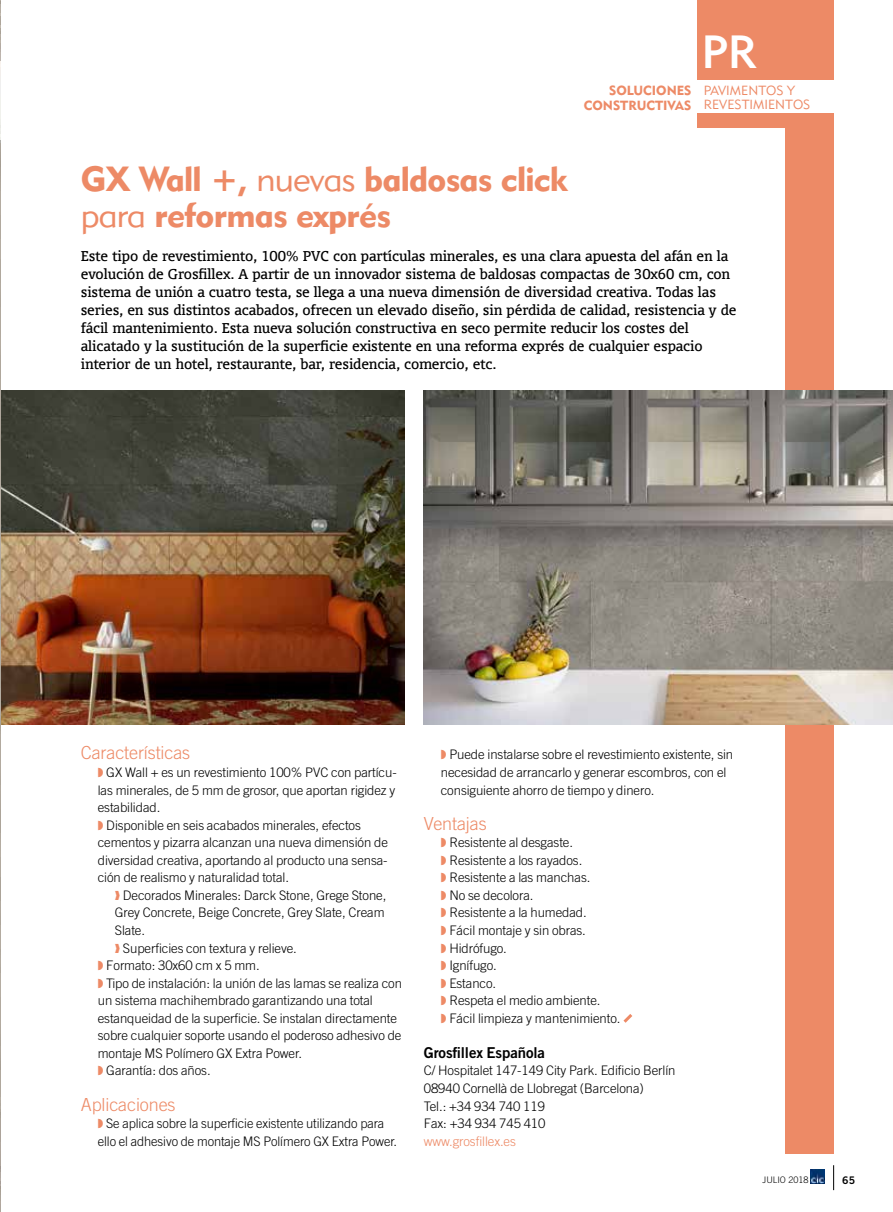
<style>
.page{position:relative;width:893px;height:1212px;background:#fff}
.page>*{position:absolute;margin:0;border:0;box-sizing:border-box;transform-origin:0 0}
.t1{font:46.05px "Geometric 415 BT Medium A";color:#fff}
.t2{font:34.5px/36px "Geometric 415 BT Black A";letter-spacing:-.02em;color:#ed8a66}
.t3{font:300 18px "Trade Gothic";letter-spacing:-.005em;color:#ed8a66}
.t4{font:15px "Trade Gothic Bold Two";letter-spacing:-.005em;color:#000}
.t5{font:13.5px/18px "Union";letter-spacing:-.005em;color:#000}
.t6{font:300 13.2px/17.5px "Trade Gothic";letter-spacing:-.005em;color:#000}
.t7{font:300 13.2px "Trade Gothic";letter-spacing:-.005em;color:#ed8a66}
.t8{font:13.05px/14.2px "Geometric 415 BT Lite A";color:#ed8a66}
.t9{font:13.05px/14.2px "Geometric 415 BT Black A";color:#ed8a66;text-align:right}
.t10{font:10.5px "Trade Gothic Bold Two";color:#000}
.t11{font:300 9px "Trade Gothic";color:#000}
.s1{font-family:"Geometric 415 BT Lite A"}
.s2{color:#ed8a66}
</style>
<div class="page">
<svg style="left:833px;top:1165px;width:1px;height:25px"></svg>
<img style="left:810px;top:1170px;width:14px;height:13px">
<div style="left:785px;top:0;width:48px;height:1153px;background:#ed8a66"></div>
<div style="left:697px;top:0;width:136px;height:128px;background:#ed8a66"></div>
<div style="left:695px;top:80px;width:141px;height:33px;background:#fff"></div>
<svg style="left:623px;top:1014px;width:10px;height:9px"></svg>
<img style="left:424px;top:391px;width:469px;height:333px">
<img style="left:1px;top:391px;width:404px;height:333px">
<img style="left:0;top:0;width:1px;height:1186px">
<svg style="left:0;top:1186px;width:1px;height:26px"></svg>
<p class="t9" style="left:584px;top:84px;width:109px">SOLUCIONES<br>CONSTRUCTIVAS</p>
<h1 class="t1" style="left:702px;top:24px;width:57px">PR</h1>
<p class="t8" style="left:704px;top:83px;width:108px">PAVIMENTOS Y<br>REVESTIMIENTOS</p>
<h2 class="t2" style="left:81px;top:160px;width:488px">GX Wall +, <span class="s1">nuevas</span> baldosas click <span class="s1">para</span> reformas exprés</h2>
<p class="t5" style="left:81px;top:247px;width:657px">Este tipo de revestimiento, 100% PVC con partículas minerales, es una clara apuesta del afán en la evolución de Grosfillex. A partir de un innovador sistema de baldosas compactas de 30x60 cm, con sistema de unión a cuatro testa, se llega a una nueva dimensión de diversidad creativa. Todas las series, en sus distintos acabados, ofrecen un elevado diseño, sin pérdida de calidad, resistencia y de fácil mantenimiento. Esta nueva solución constructiva en seco permite reducir los costes del alicatado y la sustitución de la superficie existente en una reforma exprés de cualquier espacio interior de un hotel, restaurante, bar, residencia, comercio, etc.</p>
<h3 class="t3" style="left:81px;top:742px;width:111px">Características</h3>
<p class="t6" style="left:98px;top:763px;width:300px"><span class="s2">◗</span> GX Wall + es un revestimiento 100% PVC con partícu&shy;las minerales, de 5 mm de grosor, que aportan rigidez y estabilidad.<br><span class="s2">◗</span> Disponible en seis acabados minerales, efectos cementos y pizarra alcanzan una nueva dimensión de diversidad creativa, aportando al producto una sensa&shy;ción de realismo y naturalidad total.</p>
<p class="t6" style="left:123px;top:886px;width:265px">Decorados Minerales: Darck Stone, Grege Stone,</p>
<p class="t6" style="left:115px;top:904px;width:271px">Grey Concrete, Beige Concrete, Grey Slate, Cream</p>
<p class="t6" style="left:115px;top:921px;width:32px">Slate.</p>
<p class="t6" style="left:123px;top:939px;width:175px">Superficies con textura y relieve.</p>
<p class="t6" style="left:98px;top:956px;width:164px"><span class="s2">◗</span> Formato: 30x60 cm x 5 mm.</p>
<p class="t6" style="left:98px;top:974px;width:306px"><span class="s2">◗</span> Tipo de instalación: la unión de las lamas se realiza con</p>
<p class="t6" style="left:98px;top:991px;width:276px">un sistema machihembrado garantizando una total</p>
<p class="t6" style="left:98px;top:1009px;width:301px">estanqueidad de la superficie. Se instalan directamente</p>
<p class="t6" style="left:98px;top:1026px;width:305px">sobre cualquier soporte usando el poderoso adhesivo de</p>
<p class="t6" style="left:98px;top:1044px;width:206px">montaje MS Polímero GX Extra Power.</p>
<p class="t6" style="left:98px;top:1062px;width:114px"><span class="s2">◗</span> Garantía: dos años.</p>
<h3 class="t3" style="left:81px;top:1093px;width:96px">Aplicaciones</h3>
<p class="t6" style="left:98px;top:1114px;width:301px"><span class="s2">◗</span> Se aplica sobre la superficie existente utilizando para ello el adhesivo de montaje MS Polímero GX Extra Power.</p>
<p class="t6" style="left:441px;top:746px;width:294px"><span class="s2">◗</span> Puede instalarse sobre el revestimiento existente, sin necesidad de arrancarlo y generar escombros, con el consiguiente ahorro de tiempo y dinero.</p>
<h3 class="t3" style="left:424px;top:812px;width:64px">Ventajas</h3>
<p class="t6" style="left:441px;top:833px;width:181px"><span class="s2">◗</span> Resistente al desgaste.<br><span class="s2">◗</span> Resistente a los rayados.<br><span class="s2">◗</span> Resistente a las manchas.<br><span class="s2">◗</span> No se decolora.<br><span class="s2">◗</span> Resistente a la humedad.<br><span class="s2">◗</span> Fácil montaje y sin obras.<br><span class="s2">◗</span> Hidrófugo.<br><span class="s2">◗</span> Ignífugo.<br><span class="s2">◗</span> Estanco.<br><span class="s2">◗</span> Respeta el medio ambiente.<br><span class="s2">◗</span> Fácil limpieza y mantenimiento.</p>
<p class="t4" style="left:424px;top:1043px;width:123px">Grosfillex Española</p>
<p class="t6" style="left:424px;top:1062px;width:253px">C/ Hospitalet 147-149 City Park. Edificio Berlín<br>08940 Cornellà de Llobregat (Barcelona)<br>Tel.: +34 934 740 119<br>Fax: +34 934 745 410</p>
<p class="t7" style="left:424px;top:1133px;width:94px">www.grosfillex.es</p>
<p class="t11" style="left:762px;top:1174px;width:48px">JULIO 2018</p>
<p class="t10" style="left:842px;top:1173px;width:14px">65</p>
</div>
